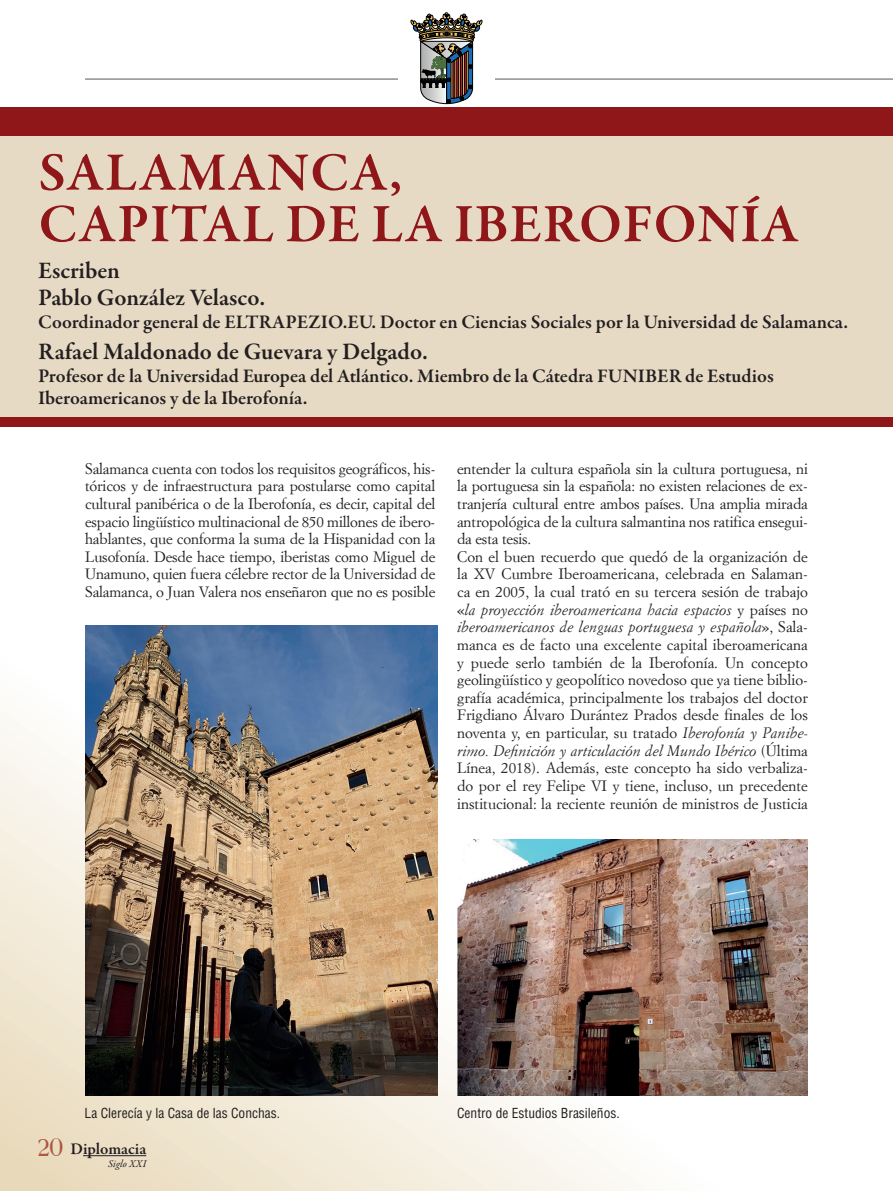
<style>
.page{position:relative;width:893px;height:1191px;background:#fff}
.page>*{position:absolute;margin:0;border:0;box-sizing:border-box;transform-origin:0 0}
.t1{font:600 54.9px/51.4px "Garamond Premr Pro";letter-spacing:.02em;color:#8f171a}
.t2{font:600 24px/27px "Garamond Premr Pro";color:#231f20}
.t3{font:600 19.5px/22.5px "Garamond Premr Pro";color:#231f20}
.t4{font:600 16.5px "Garamond Premr Pro";color:#231f20}
.t5{font:15px/17.5px "Simoncini Garamond";color:#231f20;text-align:justify}
.t6{font:condensed 13.5px "Helvetica LT Std";color:#231f20}
.t7{font:italic 10.5px "Garamond Premr Pro";letter-spacing:.005em;color:#231f20}
.s1{font-style:italic}
.s2{font-family:"Americana";font-weight:700;font-size:23.25px;color:#aa5743}
</style>
<div class="page">
<hr style="left:85px;top:79px;width:808px;height:1px;background:#57585a">
<svg style="left:0;top:625px;width:808px;height:566px"></svg>
<div style="left:0;top:111px;width:893px;height:306px;background:#e7dac4"></div>
<div style="left:0;top:417px;width:893px;height:9px;background:#8f171a"></div>
<div style="left:0;top:107px;width:893px;height:29px;background:#8f171a"></div>
<div style="left:398px;top:1px;width:97px;height:106px;background:#fff"></div>
<svg style="left:411px;top:12px;width:71px;height:92px"></svg>
<img style="left:85px;top:625px;width:352px;height:470px">
<img style="left:457px;top:839px;width:351px;height:256px">
<hr style="left:83px;top:1155px;width:63px;height:1px;background:#231f20">
<h1 class="t1" style="left:39px;top:148px;width:762px">SALAMANCA,<br>CAPITAL DE LA IBEROFONÍA</h1>
<h2 class="t2" style="left:38px;top:258px;width:229px">Escriben<br>Pablo González Velasco.</h2>
<h3 class="t3" style="left:38px;top:311px;width:811px">Coordinador general de ELTRAPEZIO.EU. Doctor en Ciencias Sociales por la Universidad de Salamanca.</h3>
<h2 class="t2" style="left:38px;top:338px;width:391px">Rafael Maldonado de Guevara y Delgado.</h2>
<h3 class="t3" style="left:38px;top:364px;width:737px">Profesor de la Universidad Europea del Atlántico. Miembro de la Cátedra FUNIBER de Estudios<br>Iberoamericanos y de la Iberofonía.</h3>
<p class="t5" style="left:85px;top:459px;width:352px">Salamanca cuenta con todos los requisitos geográficos, his&shy;tóricos y de infraestructura para postularse como capital cultural panibérica o de la Iberofonía, es decir, capital del espacio lingüístico multinacional de 850 millones de ibero&shy;hablantes, que conforma la suma de la Hispanidad con la Lusofonía. Desde hace tiempo, iberistas como Miguel de Unamuno, quien fuera célebre rector de la Universidad de Salamanca, o Juan Valera nos enseñaron que no es posible</p>
<p class="t5" style="left:457px;top:459px;width:352px;text-align:left">entender la cultura española sin la cultura portuguesa, ni la portuguesa sin la española: no existen relaciones de ex&shy;tranjería cultural entre ambos países. Una amplia mirada antropológica de la cultura salmantina nos ratifica ensegui&shy;da esta tesis.<br>Con el buen recuerdo que quedó de la organización de la XV Cumbre Iberoamericana, celebrada en Salaman&shy;ca en 2005, la cual trató en su tercera sesión de trabajo «<span class="s1">la proyección iberoamericana hacia espacios</span> y países no <span class="s1">iberoamericanos de lenguas portuguesa y española</span>», Sala&shy;manca es de facto una excelente capital iberoamericana y puede serlo también de la Iberofonía. Un concepto geolingüístico y geopolítico novedoso que ya tiene biblio&shy;grafía académica, principalmente los trabajos del doctor Frigdiano Álvaro Durántez Prados desde finales de los noventa y, en particular, su tratado <span class="s1">Iberofonía y Panibe&shy;rimo. Definición y articulación del Mundo Ibérico</span> (Última Línea, 2018). Además, este concepto ha sido verbaliza&shy;do por el rey Felipe VI y tiene, incluso, un precedente institucional: la reciente reunión de ministros de Justicia</p>
<p class="t6" style="left:85px;top:1104px;width:197px">La Clerecía y la Casa de las Conchas.</p>
<p class="t6" style="left:457px;top:1104px;width:164px">Centro de Estudios Brasileños.</p>
<p class="t4" style="left:38px;top:1138px;width:110px"><span class="s2">20</span> Diplomacia</p>
<p class="t7" style="left:108px;top:1156px;width:40px">Siglo XXI</p>
</div>
